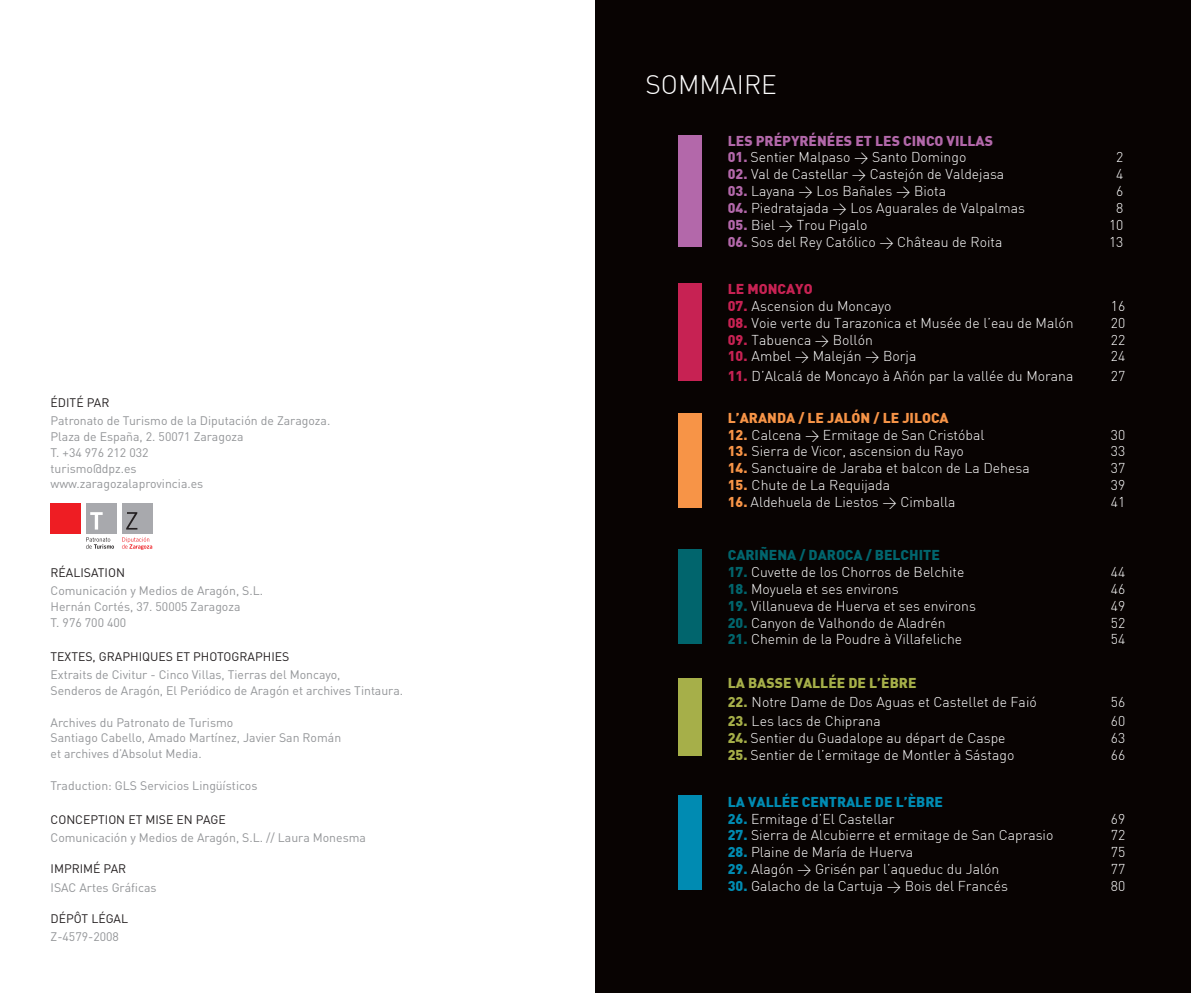
<style>
.page{position:relative;width:1191px;height:993px;background:#fff}
.page>*{position:absolute;margin:0;border:0;box-sizing:border-box;transform-origin:0 0}
.t1{font:300 26.25px "DIN";color:#fff}
.t2{font:300 14px "DIN";color:#fff}
.t3{font:900 14px "DIN";color:#b368aa}
.t4{font:900 14px "DIN";color:#f79447}
.t5{font:900 14px "DIN";color:#01656d}
.t6{font:900 14px "DIN";color:#008bb2}
.t7{font:900 14px "DIN";color:#a6af49}
.t8{font:900 14px "DIN";color:#c72253}
.t9{font:12.25px/15.8px "DIN";color:#939598}
.t10{font:12.25px "DIN";color:#231f20}
.s1{font-weight:900;color:#b368aa}
.s2{font-weight:900;color:#c72253}
.s3{font-weight:900;color:#f79447}
.s4{font-weight:900;color:#01656d}
.s5{font-weight:900;color:#a6af49}
.s6{font-weight:900;color:#008bb2}
</style>
<div class="page">
<div style="left:595px;top:0;width:596px;height:992px;background:#080302"></div>
<div style="left:678px;top:795px;width:23px;height:94px;background:#008bb2"></div>
<div style="left:678px;top:677px;width:23px;height:78px;background:#a6af49"></div>
<div style="left:678px;top:548px;width:23px;height:95px;background:#01656d"></div>
<div style="left:678px;top:413px;width:23px;height:94px;background:#f79447"></div>
<div style="left:678px;top:282px;width:23px;height:98px;background:#c72253"></div>
<div style="left:678px;top:135px;width:23px;height:111px;background:#b368aa"></div>
<div style="left:50px;top:502px;width:31px;height:31px;background:#ee1d23"></div>
<div style="left:86px;top:502px;width:30px;height:31px;background:#a8a9ad"></div>
<div style="left:122px;top:502px;width:30px;height:31px;background:#a8a9ad"></div>
<svg style="left:86px;top:537px;width:28px;height:11px"></svg>
<svg style="left:122px;top:537px;width:30px;height:12px"></svg>
<svg style="left:90px;top:512px;width:13px;height:17px"></svg>
<svg style="left:126px;top:512px;width:11px;height:17px"></svg>
<p class="t10" style="left:51px;top:395px;width:60px">ÉDITÉ PAR</p>
<p class="t9" style="left:51px;top:413px;width:281px">Patronato de Turismo de la Diputación de Zaragoza.<br>Plaza de España, 2. 50071 Zaragoza<br>T. +34 976 212 032<br>turismo@dpz.es<br>www.zaragozalaprovincia.es</p>
<p class="t10" style="left:51px;top:565px;width:76px">RÉALISATION</p>
<p class="t9" style="left:51px;top:582px;width:214px">Comunicación y Medios de Aragón, S.L.<br>Hernán Cortés, 37. 50005 Zaragoza<br>T. 976 700 400</p>
<p class="t10" style="left:51px;top:648px;width:240px">TEXTES, GRAPHIQUES ET PHOTOGRAPHIES</p>
<p class="t9" style="left:51px;top:666px;width:354px">Extraits de Civitur - Cinco Villas, Tierras del Moncayo,<br>Senderos de Aragón, El Periódico de Aragón et archives Tintaura.</p>
<p class="t9" style="left:51px;top:713px;width:292px">Archives du Patronato de Turismo<br>Santiago Cabello, Amado Martínez, Javier San Román et archives d’Absolut Media.</p>
<p class="t9" style="left:51px;top:776px;width:208px">Traduction: GLS Servicios Lingüísticos</p>
<p class="t10" style="left:51px;top:811px;width:177px">CONCEPTION ET MISE EN PAGE</p>
<p class="t9" style="left:51px;top:829px;width:317px">Comunicación y Medios de Aragón, S.L. // Laura Monesma</p>
<p class="t10" style="left:51px;top:861px;width:77px">IMPRIMÉ PAR</p>
<p class="t9" style="left:51px;top:878px;width:107px">ISAC Artes Gráficas</p>
<p class="t10" style="left:51px;top:910px;width:79px">DÉPÔT LÉGAL</p>
<p class="t9" style="left:51px;top:928px;width:70px">Z-4579-2008</p>
<h1 class="t1" style="left:645px;top:68px;width:133px">SOMMAIRE</h1>
<p class="t3" style="left:728px;top:131px;width:267px">LES PRÉPYRÉNÉES ET LES CINCO VILLAS</p>
<p class="t2" style="left:728px;top:149px;width:240px"><span class="s1">01.</span> Sentier Malpaso &gt; Santo Domingo</p>
<p class="t2" style="left:1116px;top:149px;width:9px">2</p>
<p class="t2" style="left:728px;top:165px;width:278px"><span class="s1">02.</span> Val de Castellar &gt; Castejón de Valdejasa</p>
<p class="t2" style="left:1116px;top:165px;width:9px">4</p>
<p class="t2" style="left:728px;top:182px;width:220px"><span class="s1">03.</span> Layana &gt; Los Bañales &gt; Biota</p>
<p class="t2" style="left:1116px;top:182px;width:9px">6</p>
<p class="t2" style="left:728px;top:199px;width:299px"><span class="s1">04.</span> Piedratajada &gt; Los Aguarales de Valpalmas</p>
<p class="t2" style="left:1116px;top:199px;width:9px">8</p>
<p class="t2" style="left:728px;top:216px;width:141px"><span class="s1">05.</span> Biel &gt; Trou Pigalo</p>
<p class="t2" style="left:1109px;top:216px;width:16px">10</p>
<p class="t2" style="left:728px;top:233px;width:276px"><span class="s1">06.</span> Sos del Rey Católico &gt; Château de Roita</p>
<p class="t2" style="left:1109px;top:233px;width:16px">13</p>
<p class="t8" style="left:728px;top:279px;width:86px">LE MONCAYO</p>
<p class="t2" style="left:728px;top:297px;width:165px"><span class="s2">07.</span> Ascension du Moncayo</p>
<p class="t2" style="left:1110px;top:297px;width:16px">16</p>
<p class="t2" style="left:728px;top:314px;width:347px"><span class="s2">08.</span> Voie verte du Tarazonica et Musée de l’eau de Malón</p>
<p class="t2" style="left:1110px;top:314px;width:16px">20</p>
<p class="t2" style="left:728px;top:331px;width:146px"><span class="s2">09.</span> Tabuenca &gt; Bollón</p>
<p class="t2" style="left:1110px;top:331px;width:16px">22</p>
<p class="t2" style="left:728px;top:347px;width:190px"><span class="s2">10.</span> Ambel &gt; Maleján &gt; Borja</p>
<p class="t2" style="left:1110px;top:347px;width:16px">24</p>
<p class="t2" style="left:728px;top:367px;width:347px"><span class="s2">11.</span> D’Alcalá de Moncayo à Añón par la vallée du Morana</p>
<p class="t2" style="left:1110px;top:367px;width:16px">27</p>
<p class="t4" style="left:728px;top:408px;width:222px">L’ARANDA / LE JALÓN / LE JILOCA</p>
<p class="t2" style="left:728px;top:426px;width:258px"><span class="s3">12.</span> Calcena &gt; Ermitage de San Cristóbal</p>
<p class="t2" style="left:1110px;top:426px;width:16px">30</p>
<p class="t2" style="left:728px;top:442px;width:237px"><span class="s3">13.</span> Sierra de Vicor, ascension du Rayo</p>
<p class="t2" style="left:1110px;top:442px;width:16px">33</p>
<p class="t2" style="left:728px;top:459px;width:303px"><span class="s3">14.</span> Sanctuaire de Jaraba et balcon de La Dehesa</p>
<p class="t2" style="left:1110px;top:459px;width:16px">37</p>
<p class="t2" style="left:728px;top:476px;width:164px"><span class="s3">15.</span> Chute de La Requijada</p>
<p class="t2" style="left:1110px;top:476px;width:16px">39</p>
<p class="t2" style="left:728px;top:493px;width:229px"><span class="s3">16.</span> Aldehuela de Liestos &gt; Cimballa</p>
<p class="t2" style="left:1110px;top:493px;width:16px">41</p>
<p class="t5" style="left:728px;top:545px;width:213px">CARIÑENA / DAROCA / BELCHITE</p>
<p class="t2" style="left:728px;top:563px;width:238px"><span class="s4">17.</span> Cuvette de los Chorros de Belchite</p>
<p class="t2" style="left:1110px;top:563px;width:16px">44</p>
<p class="t2" style="left:728px;top:580px;width:172px"><span class="s4">18.</span> Moyuela et ses environs</p>
<p class="t2" style="left:1110px;top:580px;width:16px">46</p>
<p class="t2" style="left:728px;top:597px;width:250px"><span class="s4">19.</span> Villanueva de Huerva et ses environs</p>
<p class="t2" style="left:1110px;top:597px;width:16px">49</p>
<p class="t2" style="left:728px;top:613px;width:219px"><span class="s4">20.</span> Canyon de Valhondo de Aladrén</p>
<p class="t2" style="left:1110px;top:613px;width:16px">52</p>
<p class="t2" style="left:728px;top:630px;width:236px"><span class="s4">21.</span> Chemin de la Poudre à Villafeliche</p>
<p class="t2" style="left:1110px;top:630px;width:16px">54</p>
<p class="t7" style="left:728px;top:673px;width:190px">LA BASSE VALLÉE DE L’ÈBRE</p>
<p class="t2" style="left:728px;top:693px;width:310px"><span class="s5">22.</span> Notre Dame de Dos Aguas et Castellet de Faió</p>
<p class="t2" style="left:1110px;top:693px;width:16px">56</p>
<p class="t2" style="left:728px;top:712px;width:154px"><span class="s5">23.</span> Les lacs de Chiprana</p>
<p class="t2" style="left:1110px;top:712px;width:16px">60</p>
<p class="t2" style="left:728px;top:729px;width:279px"><span class="s5">24.</span> Sentier du Guadalope au départ de Caspe</p>
<p class="t2" style="left:1110px;top:729px;width:16px">63</p>
<p class="t2" style="left:728px;top:745px;width:288px"><span class="s5">25.</span> Sentier de l’ermitage de Montler à Sástago</p>
<p class="t2" style="left:1110px;top:745px;width:16px">66</p>
<p class="t6" style="left:728px;top:792px;width:217px">LA VALLÉE CENTRALE DE L’ÈBRE</p>
<p class="t2" style="left:728px;top:809px;width:168px"><span class="s6">26.</span> Ermitage d’El Castellar</p>
<p class="t2" style="left:1110px;top:809px;width:16px">69</p>
<p class="t2" style="left:728px;top:826px;width:327px"><span class="s6">27.</span> Sierra de Alcubierre et ermitage de San Caprasio</p>
<p class="t2" style="left:1110px;top:826px;width:16px">72</p>
<p class="t2" style="left:728px;top:843px;width:187px"><span class="s6">28.</span> Plaine de María de Huerva</p>
<p class="t2" style="left:1110px;top:843px;width:16px">75</p>
<p class="t2" style="left:728px;top:860px;width:273px"><span class="s6">29.</span> Alagón &gt; Grisén par l’aqueduc du Jalón</p>
<p class="t2" style="left:1110px;top:860px;width:16px">77</p>
<p class="t2" style="left:728px;top:876px;width:282px"><span class="s6">30.</span> Galacho de la Cartuja &gt; Bois del Francés</p>
<p class="t2" style="left:1110px;top:876px;width:16px">80</p>
</div>
